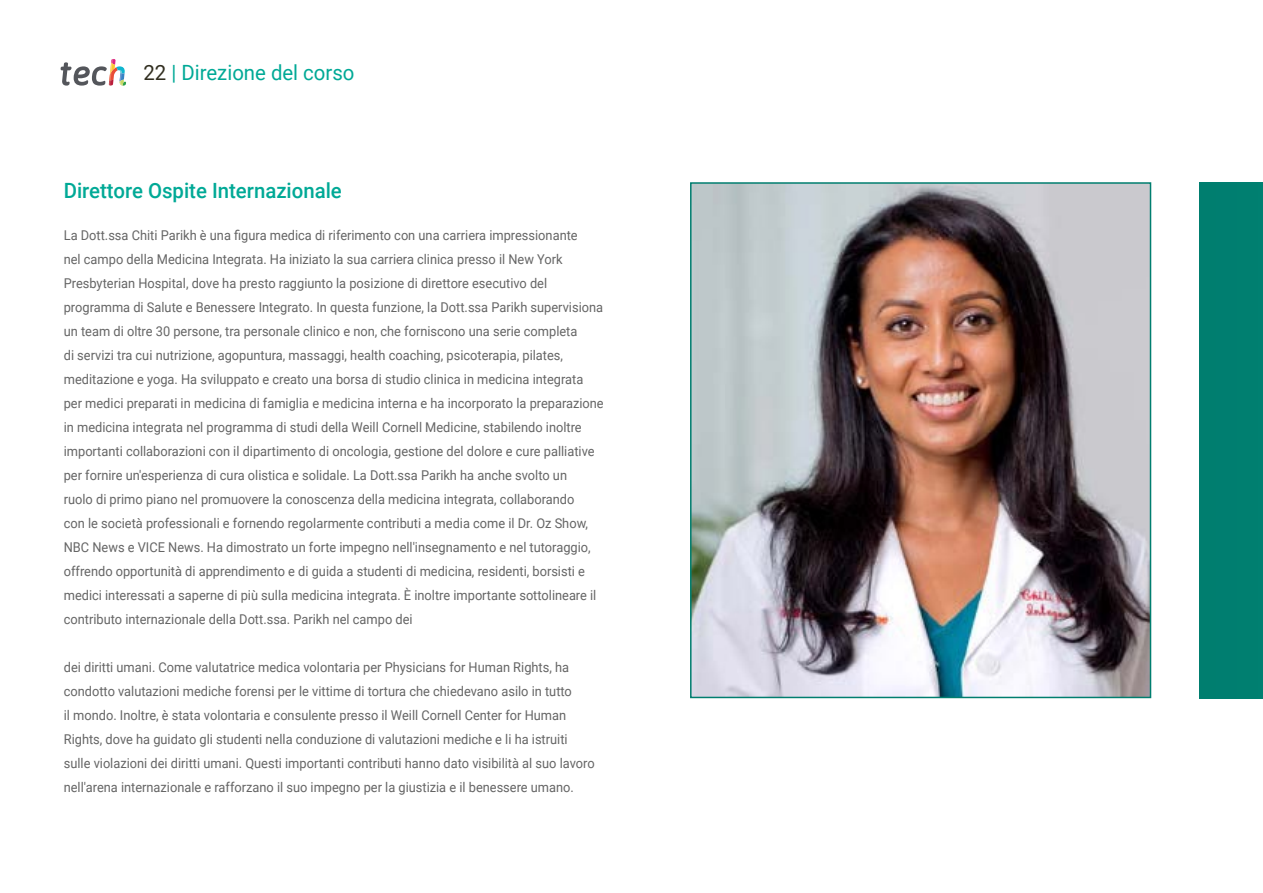
<style>
.page{position:relative;width:1263px;height:893px;background:#fff}
.page>*{position:absolute;margin:0;border:0;box-sizing:border-box;transform-origin:0 0}
.t1{font:500 21px "Roboto";color:#00a996}
.t2{font:21px "Roboto";color:#00a996}
.t3{font:13.5px/24px "Roboto";color:#656565;scale:.95 1}
.s1{color:#312e20}
</style>
<div class="page">
<img style="left:693px;top:185px;width:455px;height:510px">
<div style="left:690px;top:182px;width:461px;height:516px;border:2px solid #007e6f"></div>
<div style="left:1199px;top:182px;width:64px;height:516px;background:#007e70"></div>
<svg style="left:61px;top:59px;width:65px;height:27px"></svg>
<h1 class="t2" style="left:144px;top:57px;width:213px"><span class="s1">22</span> | Direzione del corso</h1>
<h1 class="t1" style="left:64px;top:176px;width:280px">Direttore Ospite Internazionale</h1>
<p class="t3" style="left:64px;top:222px;width:570px">La Dott.ssa Chiti Parikh è una figura medica di riferimento con una carriera impressionante<br>nel campo della Medicina Integrata. Ha iniziato la sua carriera clinica presso il New York Presbyterian Hospital, dove ha presto raggiunto la posizione di direttore esecutivo del programma di Salute e Benessere Integrato. In questa funzione, la Dott.ssa Parikh supervisiona un team di oltre 30 persone, tra personale clinico e non, che forniscono una serie completa<br>di servizi tra cui nutrizione, agopuntura, massaggi, health coaching, psicoterapia, pilates, meditazione e yoga. Ha sviluppato e creato una borsa di studio clinica in medicina integrata per medici preparati in medicina di famiglia e medicina interna e ha incorporato la preparazione in medicina integrata nel programma di studi della Weill Cornell Medicine, stabilendo inoltre importanti collaborazioni con il dipartimento di oncologia, gestione del dolore e cure palliative per fornire un'esperienza di cura olistica e solidale. La Dott.ssa Parikh ha anche svolto un<br>ruolo di primo piano nel promuovere la conoscenza della medicina integrata, collaborando<br>con le società professionali e fornendo regolarmente contributi a media come il Dr. Oz Show, NBC News e VICE News. Ha dimostrato un forte impegno nell'insegnamento e nel tutoraggio, offrendo opportunità di apprendimento e di guida a studenti di medicina, residenti, borsisti e medici interessati a saperne di più sulla medicina integrata. È inoltre importante sottolineare il contributo internazionale della Dott.ssa. Parikh nel campo dei</p>
<p class="t3" style="left:64px;top:654px;width:560px">dei diritti umani. Come valutatrice medica volontaria per Physicians for Human Rights, ha condotto valutazioni mediche forensi per le vittime di tortura che chiedevano asilo in tutto<br>il mondo. Inoltre, è stata volontaria e consulente presso il Weill Cornell Center for Human Rights, dove ha guidato gli studenti nella conduzione di valutazioni mediche e li ha istruiti sulle violazioni dei diritti umani. Questi importanti contributi hanno dato visibilità al suo lavoro nell'arena internazionale e rafforzano il suo impegno per la giustizia e il benessere umano.</p>
</div>
